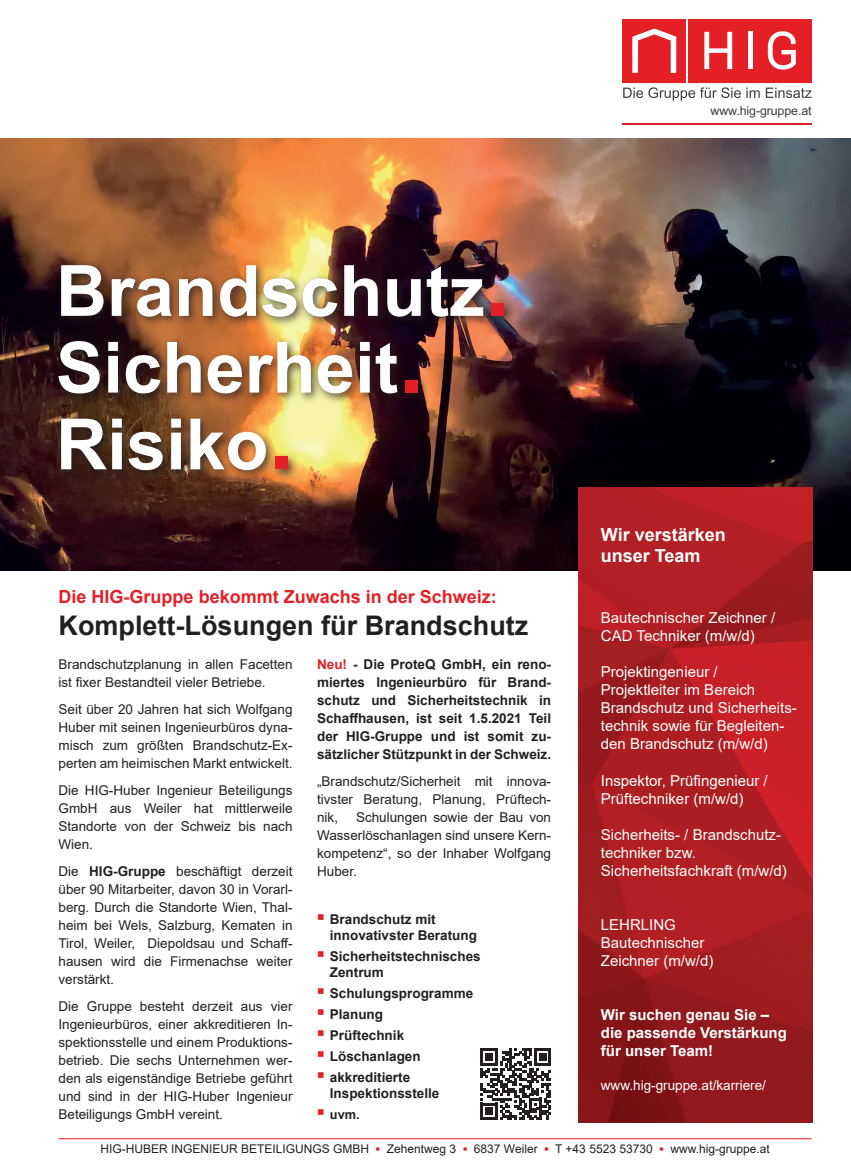
<style>
.page{position:relative;width:851px;height:1170px;background:#fff}
.page>*{position:absolute;margin:0;border:0;box-sizing:border-box;transform-origin:0 0}
.t1{font:700 27px "Arial";color:#231f20}
.t2{font:700 18px "Arial";color:#e41f25}
.t3{font:700 18px/21.6px "Arial";color:#fff}
.t4{font:15px/18px "Arial";color:#fff}
.t5{font:700 15px/18px "Arial";color:#fff}
.t6{font:13.5px/18px "Arial";color:#231f20;text-align:justify}
.t7{font:700 13.5px/18px "Arial";color:#231f20}
.t8{font:13.5px "Arial";color:#fff}
.t9{font:700 12.75px "Arial";color:#231f20}
.t10{font:12.45px "Arial";letter-spacing:-.01em;color:#3e3e3f}
.t11{font:12px "Arial";color:#231f20}
.s1{color:#e41f25}
.s2{font-weight:700}
.s3{font-size:21px;color:#e41f25}
.s4{font-weight:700;color:#e41f25}
</style>
<div class="page">
<img style="left:0;top:138px;width:850px;height:432px">
<div style="left:54px;top:260px;width:462px;height:222px;background:#231f20;opacity:.75"></div>
<div style="left:275px;top:456px;width:13px;height:13px;background:#e41f25"></div>
<svg style="left:61px;top:418px;width:205px;height:52px"></svg>
<div style="left:405px;top:379px;width:13px;height:13px;background:#e41f25"></div>
<img style="left:58px;top:341px;width:339px;height:52px">
<div style="left:491px;top:303px;width:13px;height:13px;background:#e41f25"></div>
<img style="left:61px;top:265px;width:422px;height:52px">
<hr style="left:58px;top:1138px;width:753px;height:1px;background:#e41f25">
<img style="left:578px;top:487px;width:234px;height:635px">
<svg style="left:480px;top:1048px;width:71px;height:71px"></svg>
<svg style="left:623px;top:87px;width:117px;height:14px"></svg>
<svg style="left:746px;top:88px;width:13px;height:10px"></svg>
<svg style="left:765px;top:88px;width:46px;height:10px"></svg>
<div style="left:688px;top:19px;width:123px;height:63px;background:#e41f25"></div>
<div style="left:622px;top:19px;width:63px;height:63px;background:#e41f25"></div>
<svg style="left:704px;top:32px;width:28px;height:37px"></svg>
<hr style="left:748px;top:32px;width:4px;height:37px;background:#fff">
<svg style="left:767px;top:31px;width:28px;height:39px"></svg>
<svg style="left:632px;top:29px;width:44px;height:44px"></svg>
<hr style="left:622px;top:124px;width:189px;height:1px;background:#e41f25">
<p class="t10" style="left:710px;top:102px;width:102px">www.hig-gruppe.at</p>
<h2 class="t3" style="left:600px;top:523px;width:126px">Wir verstärken unser Team</h2>
<h2 class="t2" style="left:59px;top:583px;width:440px">Die HIG-Gruppe bekommt Zuwachs in der Schweiz:</h2>
<h1 class="t1" style="left:59px;top:606px;width:471px">Komplett-Lösungen für Brandschutz</h1>
<p class="t7" style="left:317px;top:655px;width:235px;text-align:justify"><span class="s1">Neu!</span> - Die ProteQ GmbH, ein reno&shy;miertes Ingenieurbüro für Brand&shy;schutz und Sicherheitstechnik in Schaffhausen, ist seit 1.5.2021 Teil der HIG-Gruppe und ist somit zu&shy;sätzlicher Stützpunkt in der Schweiz.</p>
<p class="t6" style="left:317px;top:771px;width:235px">„Brandschutz/Sicherheit mit innova&shy;tivster Beratung, Planung, Prüftech&shy;nik,</p>
<p class="t4" style="left:600px;top:609px;width:176px">Bautechnischer Zeichner /<br>CAD Techniker (m/w/d)</p>
<p class="t4" style="left:600px;top:663px;width:197px">Projektingenieur /<br>Projektleiter im Bereich<br>Brandschutz und Sicherheits&shy;technik sowie für Begleiten&shy;den Brandschutz (m/w/d)</p>
<p class="t4" style="left:600px;top:771px;width:168px">Inspektor, Prüfingenieur /<br>Prüftechniker (m/w/d)</p>
<p class="t4" style="left:600px;top:825px;width:187px">Sicherheits- / Brandschutz&shy;techniker bzw.<br>Sicherheitsfachkraft (m/w/d)</p>
<p class="t4" style="left:600px;top:915px;width:114px">LEHRLING<br>Bautechnischer<br>Zeichner (m/w/d)</p>
<p class="t5" style="left:600px;top:1005px;width:187px">Wir suchen genau Sie – die passende Verstärkung für unser Team!</p>
<p class="t8" style="left:600px;top:1075px;width:167px">www.hig-gruppe.at/karriere/</p>
<p class="t6" style="left:58px;top:654px;width:235px">Brandschutzplanung in allen Facetten ist fixer Bestandteil vieler Betriebe.</p>
<p class="t6" style="left:58px;top:699px;width:235px">Seit über 20 Jahren hat sich Wolfgang Huber mit seinen Ingenieurbüros dyna&shy;misch zum größten Brandschutz-Ex&shy;perten am heimischen Markt entwickelt.</p>
<p class="t6" style="left:58px;top:780px;width:235px">Die HIG-Huber Ingenieur Beteiligungs GmbH aus Weiler hat mittlerweile Standorte von der Schweiz bis nach Wien.</p>
<p class="t6" style="left:58px;top:861px;width:235px">Die <span class="s2">HIG-Gruppe</span> beschäftigt derzeit über 90 Mitarbeiter, davon 30 in Vorarl&shy;berg. Durch die Standorte Wien, Thal&shy;heim bei Wels, Salzburg, Kematen in Tirol, Weiler, Diepoldsau und Schaff&shy;hausen wird die Firmenachse weiter verstärkt.</p>
<p class="t6" style="left:58px;top:996px;width:235px">Die Gruppe besteht derzeit aus vier Ingenieurbüros, einer akkreditieren In&shy;spektionsstelle und einem Produktions&shy;betrieb. Die sechs Unternehmen wer&shy;den als eigenständige Betriebe geführt und sind in der HIG-Huber Ingenieur Beteiligungs GmbH vereint.</p>
<p class="t6" style="left:317px;top:807px;width:235px;text-indent:39px">Schulungen sowie der Bau von Wasserlöschanlagen sind unsere Kern&shy;kompetenz“, so der Inhaber Wolfgang Huber.</p>
<p class="t7" style="left:330px;top:910px;width:149px;line-height:16.2px;text-indent:-13px"><span class="s3">▪</span> Brandschutz mit innovativster Beratung</p>
<p class="t7" style="left:330px;top:948px;width:152px;line-height:16.2px;text-indent:-13px"><span class="s3">▪</span> Sicherheitstechnisches<br>Zentrum</p>
<p class="t7" style="left:317px;top:984px;width:158px"><span class="s3">▪</span> Schulungsprogramme</p>
<p class="t7" style="left:317px;top:1005px;width:68px"><span class="s3">▪</span> Planung</p>
<p class="t7" style="left:317px;top:1026px;width:89px"><span class="s3">▪</span> Prüftechnik</p>
<p class="t7" style="left:317px;top:1047px;width:105px"><span class="s3">▪</span> Löschanlagen</p>
<p class="t7" style="left:330px;top:1069px;width:111px;line-height:16.2px;text-indent:-13px"><span class="s3">▪</span> akkreditierte<br>Inspektionsstelle</p>
<p class="t9" style="left:317px;top:1105px;width:44px"><span class="s3">▪</span> uvm.</p>
<p class="t11" style="left:100px;top:1140px;width:670px">HIG-HUBER INGENIEUR BETEILIGUNGS GMBH <span class="s4">▪</span> Zehentweg 3 <span class="s4">▪</span> 6837 Weiler <span class="s4">▪</span> T +43 5523 53730 <span class="s4">▪</span> www.hig-gruppe.at</p>
</div>
